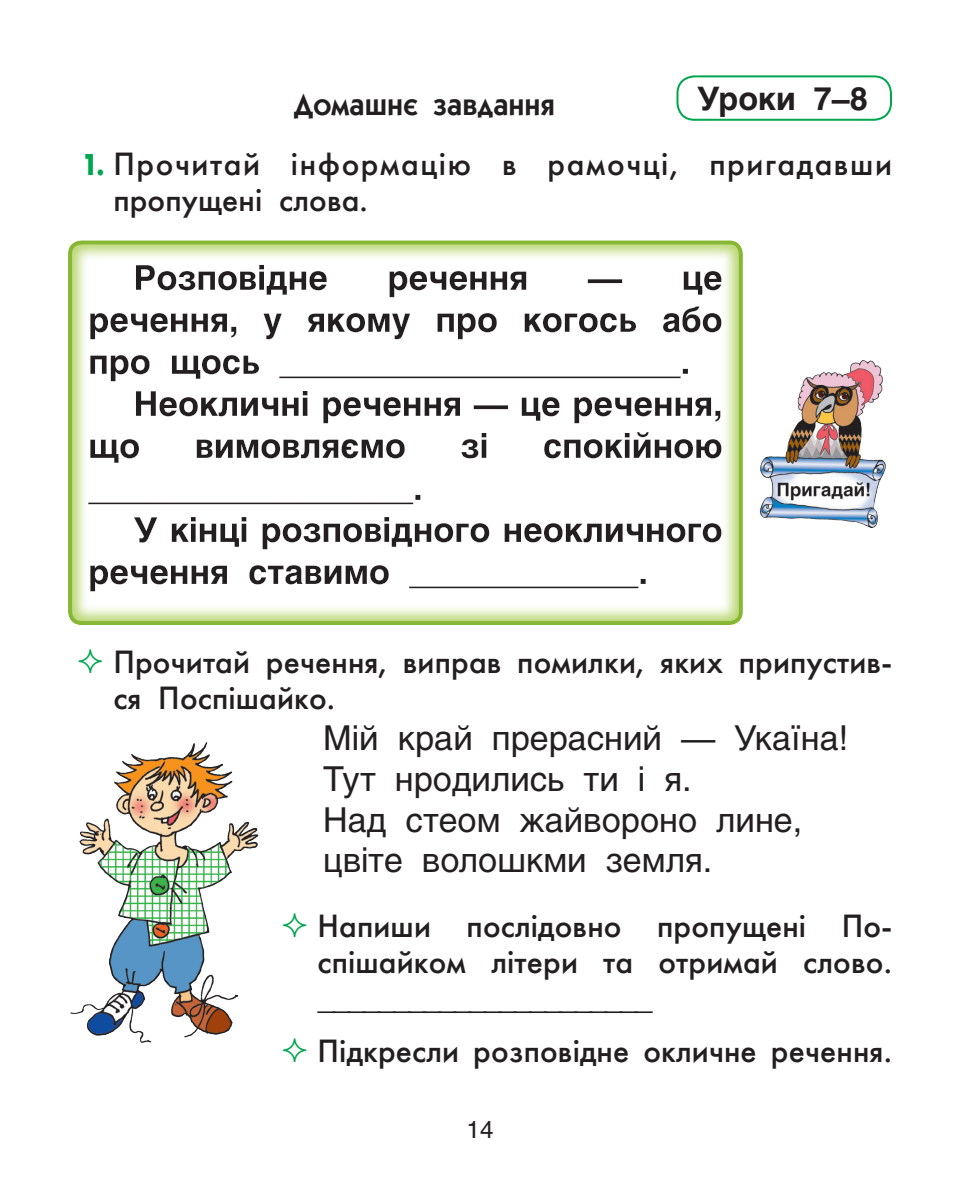
<style>
.page{position:relative;width:964px;height:1191px;background:#fff}
.page>*{position:absolute;margin:0;border:0;box-sizing:border-box;transform-origin:0 0}
.t1{font:34px/40.8px "Helios";color:#231f20}
.t2{font:32px/36px "Futuris C";letter-spacing:.005em;color:#231f20}
.t3{font:32px/36px "Futuris C";letter-spacing:.05em;color:#231f20}
.t4{font:32px "Helios";color:#231f20}
.t5{font:700 32px "Helios";color:#231f20}
.t6{font:600 30px "Kabel C";letter-spacing:.015em;color:#231f20}
.t7{font:24px "Helios";color:#231f20}
.s1{font-weight:700;font-size:30px;color:#00a54f}
</style>
<div class="page">
<div style="left:676px;top:75px;width:216px;height:46px;border:2px solid #00a54f;border-radius:17px"></div>
<svg style="left:68px;top:240px;width:675px;height:385px"></svg>
<img style="left:759px;top:360px;width:127px;height:168px">
<img style="left:70px;top:742px;width:189px;height:301px">
<p class="t6" style="left:294px;top:88px;width:262px">Домашнє завдання</p>
<p class="t5" style="left:697px;top:80px;width:172px">Уроки 7–8</p>
<p class="t3" style="left:113px;top:146px;width:780px;text-indent:-32px"><span class="s1">1.</span> Прочитай інформацію в рамочці, пригадавши пропущені слова.</p>
<p class="t2" style="left:113px;top:644px;width:780px">Прочитай речення, виправ помилки, яких припустив&shy;ся Поспішайко.</p>
<p class="t1" style="left:323px;top:717px;width:526px">Мій край прерасний — Укаїна!<br>Тут нродились ти і я.<br>Над стеом жайвороно лине, цвіте волошкми земля.</p>
<p class="t2" style="left:317px;top:907px;width:576px">Напиши послідовно пропущені По&shy;спішайком літери та отримай слово.</p>
<p class="t4" style="left:317px;top:978px;width:337px">______________________</p>
<p class="t2" style="left:317px;top:1032px;width:576px">Підкресли розповідне окличне речення.</p>
<p class="t7" style="left:466px;top:1114px;width:28px">14</p>
</div>
